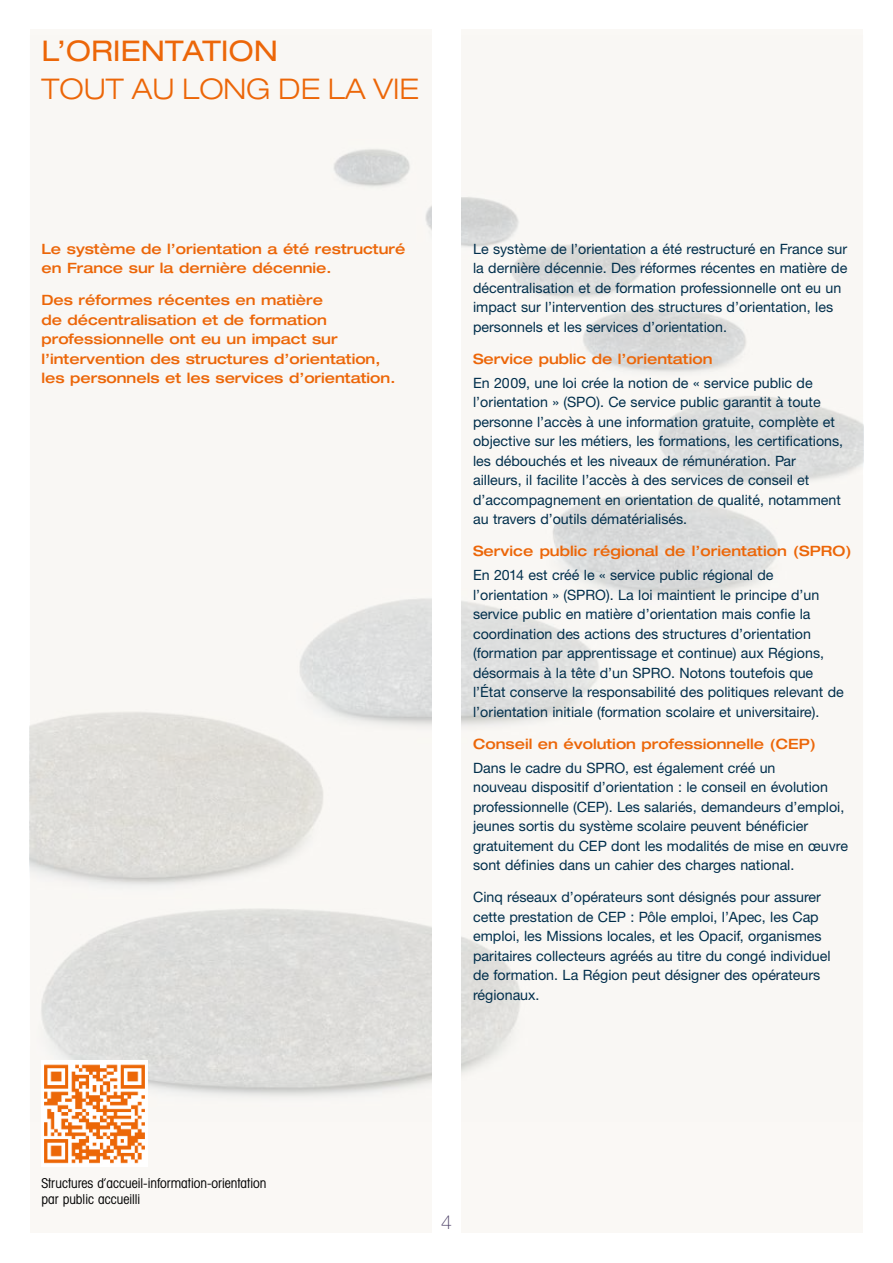
<style>
.page{position:relative;width:893px;height:1263px;background:#fff}
.page>*{position:absolute;margin:0;border:0;box-sizing:border-box;transform-origin:0 0}
.t1{font:300 expanded 28.5px "Helvetica Neue";color:#ec6608}
.t2{font:expanded 28.5px "Helvetica Neue";color:#ec6608}
.t3{font:100 19.5px "Helvetica Neue CE";color:#473a62}
.t4{font:14.25px/19.5px "Helvetica Neue CE";color:#012f4c}
.t5{font:500 expanded 14.25px/19.5px "Helvetica Neue";color:#ec6608}
.t6{font:condensed 13.5px/16.2px "Avant Garde IT Cby BT";color:#000}
</style>
<div class="page">
<div style="left:461px;top:30px;width:402px;height:1203px;background:#faf8f5"></div>
<svg style="left:30px;top:30px;width:402px;height:1203px;fill:#f9f7f4"></svg>
<img style="left:41px;top:1060px;width:107px;height:104px">
<h1 class="t2" style="left:41px;top:33px;width:238px">L’ORIENTATION</h1>
<h1 class="t1" style="left:41px;top:72px;width:379px">TOUT AU LONG DE LA VIE</h1>
<p class="t5" style="left:41px;top:238px;width:365px">Le système de l’orientation a été restructuré en France sur la dernière décennie.</p>
<p class="t5" style="left:41px;top:290px;width:355px">Des réformes récentes en matière<br>de décentralisation et de formation professionnelle ont eu un impact sur l’intervention des structures d’orientation, les personnels et les services d’orientation.</p>
<p class="t4" style="left:473px;top:239px;width:376px">Le système de l’orientation a été restructuré en France sur la dernière décennie. Des réformes récentes en matière de décentralisation et de formation professionnelle ont eu un impact sur l’intervention des structures d’orientation, les personnels et les services d’orientation.</p>
<p class="t5" style="left:473px;top:349px;width:241px">Service public de l’orientation</p>
<p class="t4" style="left:473px;top:373px;width:372px">En 2009, une loi crée la notion de « service public de l’orientation » (SPO). Ce service public garantit à toute personne l’accès à une information gratuite, complète et objective sur les métiers, les formations, les certifications, les débouchés et les niveaux de rémunération. Par ailleurs, il facilite l’accès à des services de conseil et d’accompagnement en orientation de qualité, notamment au travers d’outils dématérialisés.</p>
<p class="t5" style="left:473px;top:541px;width:380px">Service public régional de l’orientation (SPRO)</p>
<p class="t4" style="left:473px;top:565px;width:372px">En 2014 est créé le « service public régional de l’orientation » (SPRO). La loi maintient le principe d’un service public en matière d’orientation mais confie la coordination des actions des structures d’orientation (formation par apprentissage et continue) aux Régions, désormais à la tête d’un SPRO. Notons toutefois que l’État conserve la responsabilité des politiques relevant de l’orientation initiale (formation scolaire et universitaire).</p>
<p class="t5" style="left:473px;top:734px;width:344px">Conseil en évolution professionnelle (CEP)</p>
<p class="t4" style="left:473px;top:758px;width:377px">Dans le cadre du SPRO, est également créé un<br>nouveau dispositif d’orientation : le conseil en évolution professionnelle (CEP). Les salariés, demandeurs d’emploi, jeunes sortis du système scolaire peuvent bénéficier gratuitement du CEP dont les modalités de mise en œuvre sont définies dans un cahier des charges national.</p>
<p class="t4" style="left:473px;top:888px;width:359px">Cinq réseaux d’opérateurs sont désignés pour assurer cette prestation de CEP : Pôle emploi, l’Apec, les Cap emploi, les Missions locales, et les Opacif, organismes paritaires collecteurs agréés au titre du congé individuel de formation. La Région peut désigner des opérateurs régionaux.</p>
<p class="t6" style="left:41px;top:1175px;width:227px">Structures d’accueil-information-orientation par public accueilli</p>
<h2 class="t3" style="left:441px;top:1211px;width:12px">4</h2>
</div>
